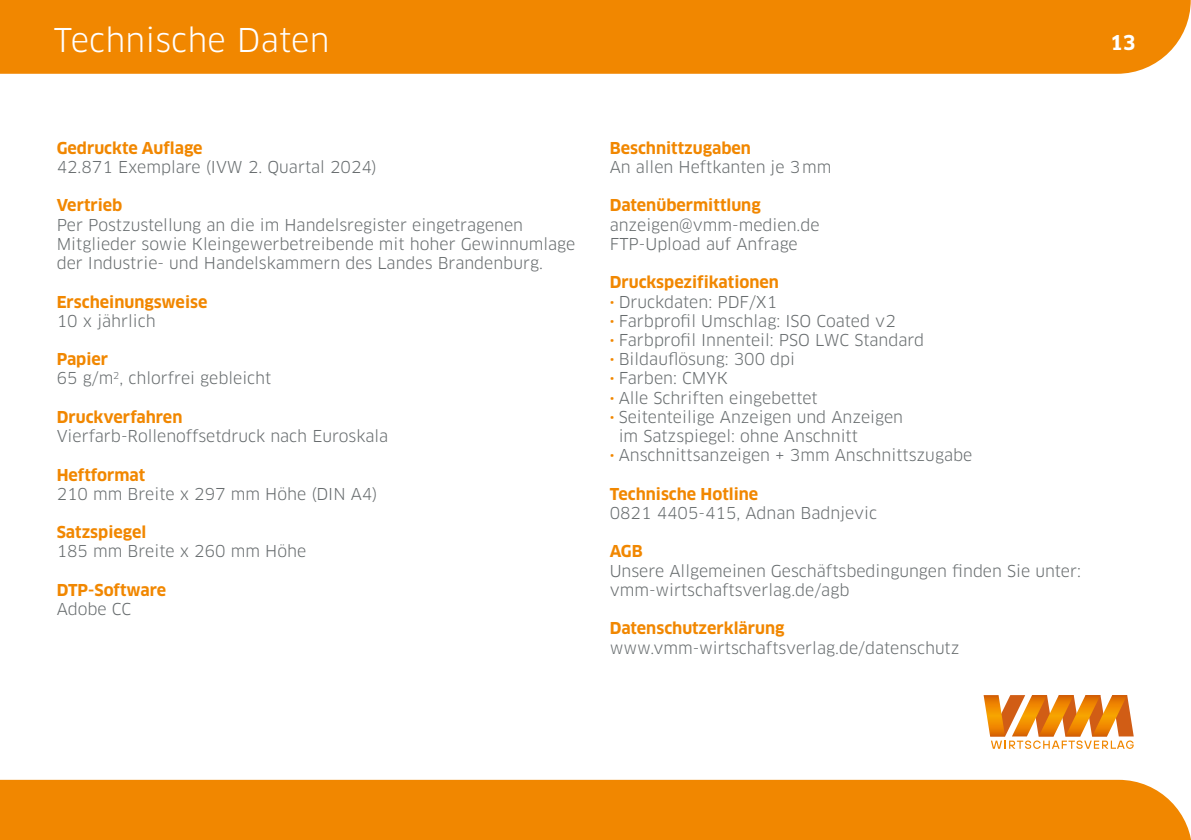
<style>
.page{position:relative;width:1191px;height:840px;background:#fff}
.page>*{position:absolute;margin:0;border:0;box-sizing:border-box;transform-origin:0 0}
.t1{font:32px "Clan OT";letter-spacing:.005em;color:#fff}
.t2{font:700 20px "Clan OT";color:#fff}
.t3{font:16px/19.2px "Clan OT";color:#676c6e}
.t4{font:700 16px/19.2px "Clan OT";color:#f18700}
.s1{font-weight:700;color:#f18700}
.s2{font-weight:400;color:#676c6e}
</style>
<div class="page">
<div style="left:0;top:0;width:1190px;height:74px;background:#f18700"></div>
<svg style="left:983px;top:695px;width:150px;height:53px"></svg>
<div style="left:0;top:779px;width:1191px;height:60px;background:#f18700"></div>
<p class="t1" style="left:54px;top:21px;width:277px">Technische Daten</p>
<p class="t2" style="left:1110px;top:31px;width:27px">13</p>
<p class="t3" style="left:57px;top:138px;width:322px"><span class="s1">Gedruckte Auflage<br></span>42.871 Exemplare (IVW 2. Quartal 2024)</p>
<p class="t3" style="left:57px;top:196px;width:520px"><span class="s1">Vertrieb<br></span>Per Postzustellung an die im Handelsregister eingetragenen Mitglieder sowie Kleingewerbetreibende mit hoher Gewinnumlage der Industrie- und Handelskammern des Landes Brandenburg.</p>
<p class="t4" style="left:57px;top:292px;width:152px">Erscheinungsweise<br><span class="s2">10 x jährlich</span></p>
<p class="t3" style="left:57px;top:349px;width:216px"><span class="s1">Papier<br></span>65 g/m<sup>2</sup>, chlorfrei gebleicht</p>
<p class="t3" style="left:57px;top:407px;width:333px"><span class="s1">Druckverfahren<br></span>Vierfarb-Rollenoffsetdruck nach Euroskala</p>
<p class="t3" style="left:57px;top:465px;width:322px"><span class="s1">Heftformat<br></span>210 mm Breite x 297 mm Höhe (DIN A4)</p>
<p class="t3" style="left:57px;top:522px;width:251px"><span class="s1">Satzspiegel<br></span>185 mm Breite x 260 mm Höhe</p>
<p class="t4" style="left:57px;top:580px;width:111px">DTP-Software<br><span class="s2">Adobe CC</span></p>
<p class="t3" style="left:609px;top:138px;width:223px"><span class="s1">Beschnittzugaben<br></span>An allen Heftkanten je 3mm</p>
<p class="t3" style="left:609px;top:196px;width:211px"><span class="s1">Datenübermittlung </span>anzeigen@vmm-medien.de<br>FTP-Upload auf Anfrage</p>
<p class="t4" style="left:609px;top:273px;width:171px">Druckspezifikationen</p>
<p class="t3" style="left:609px;top:292px;width:169px"><span class="s1">·</span> Druckdaten: PDF/X1</p>
<p class="t3" style="left:609px;top:311px;width:288px"><span class="s1">·</span> Farbprofil Umschlag: ISO Coated v2</p>
<p class="t3" style="left:609px;top:330px;width:316px"><span class="s1">·</span> Farbprofil Innenteil: PSO LWC Standard</p>
<p class="t3" style="left:609px;top:349px;width:187px"><span class="s1">·</span> Bildauflösung: 300 dpi</p>
<p class="t3" style="left:609px;top:369px;width:120px"><span class="s1">·</span> Farben: CMYK</p>
<p class="t3" style="left:609px;top:388px;width:210px"><span class="s1">·</span> Alle Schriften eingebettet</p>
<p class="t3" style="left:609px;top:407px;width:295px"><span class="s1">·</span> Seitenteilige Anzeigen und Anzeigen</p>
<p class="t3" style="left:618px;top:426px;width:241px">im Satzspiegel: ohne Anschnitt</p>
<p class="t3" style="left:609px;top:445px;width:364px"><span class="s1">·</span> Anschnittsanzeigen + 3mm Anschnittszugabe</p>
<p class="t3" style="left:609px;top:484px;width:269px"><span class="s1">Technische Hotline<br></span>0821 4405-415, Adnan Badnjevic</p>
<p class="t3" style="left:609px;top:541px;width:473px"><span class="s1">AGB<br></span>Unsere Allgemeinen Geschäftsbedingungen finden Sie unter: vmm-wirtschaftsverlag.de/agb</p>
<p class="t3" style="left:609px;top:618px;width:351px"><span class="s1">Datenschutzerklärung </span>www.vmm-wirtschaftsverlag.de/datenschutz</p>
</div>
